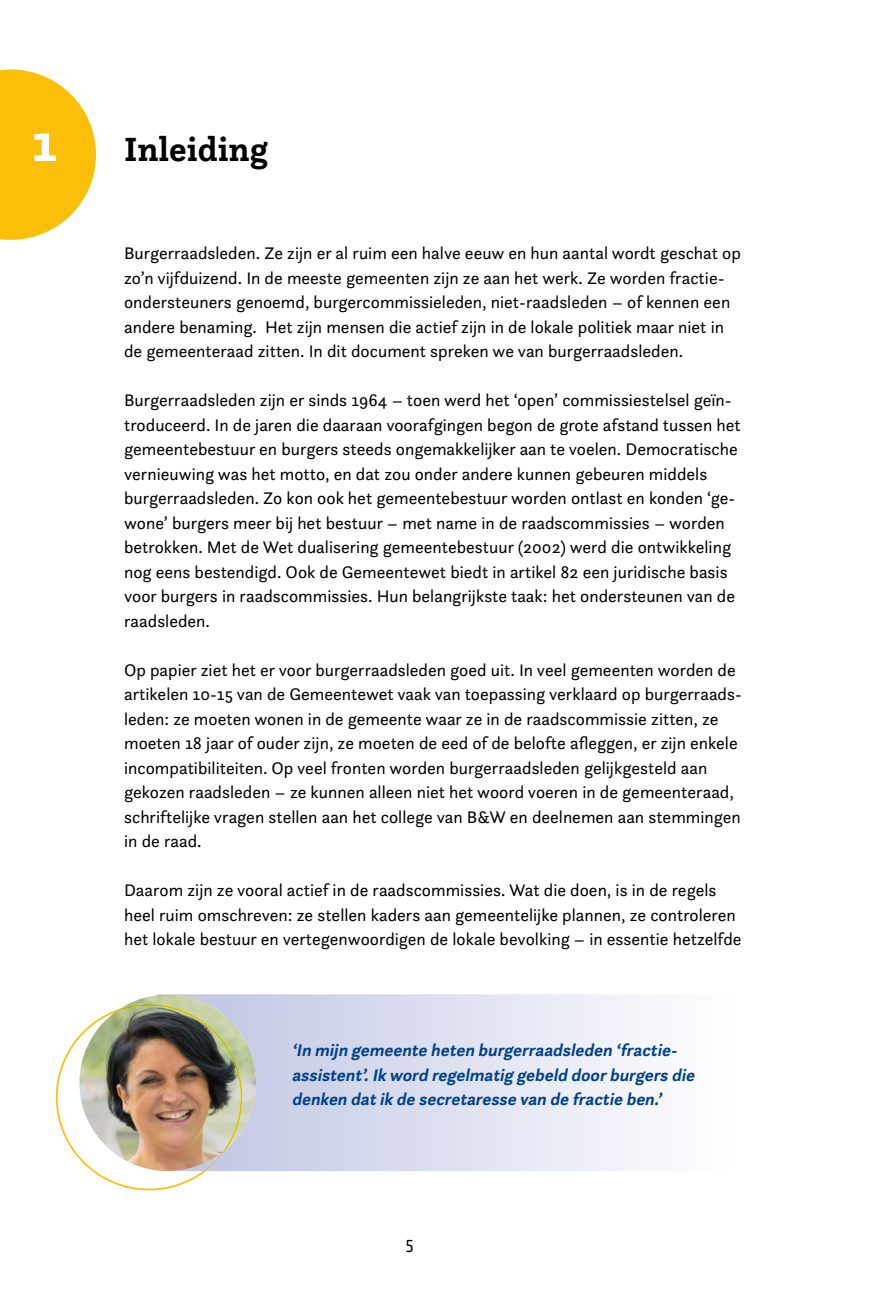
<style>
.page{position:relative;width:869px;height:1315px;background:#fff}
.page>*{position:absolute;margin:0;border:0;box-sizing:border-box;transform-origin:0 0}
.t1{font:700 35px "Questa Slab";color:#000}
.t2{font:17.5px/24.5px "Questa Sans";color:#000}
.t3{font:italic 700 17.5px/24.5px "Questa Sans";color:#004288}
.t4{font:condensed 17.5px "Exo 2";color:#000}
.s1{font-size:56px;color:#fff}
</style>
<div class="page">
<svg style="left:0;top:69px;width:96px;height:171px"></svg>
<svg style="left:158px;top:994px;width:481px;height:177px;background:#dcdfee"></svg>
<img style="left:130px;top:994px;width:38px;height:9px">
<img style="left:56px;top:1011px;width:171px;height:179px">
<img style="left:114px;top:1004px;width:117px;height:49px">
<img style="left:222px;top:1053px;width:20px;height:99px">
<h1 class="t1" style="left:31px;top:127px;width:238px"><span class="s1">1</span> Inleiding</h1>
<p class="t2" style="left:124px;top:240px;width:618px">Burgerraadsleden. Ze zijn er al ruim een halve eeuw en hun aantal wordt geschat op zo’n vijfduizend. In de meeste gemeenten zijn ze aan het werk. Ze worden fractie&shy;ondersteuners genoemd, burgercommissieleden, niet-raadsleden – of kennen een andere benaming. Het zijn mensen die actief zijn in de lokale politiek maar niet in de gemeenteraad zitten. In dit document spreken we van burgerraadsleden.</p>
<p class="t2" style="left:124px;top:387px;width:617px">Burgerraadsleden zijn er sinds 1964 – toen werd het ‘open’ commissiestelsel geïn&shy;troduceerd. In de jaren die daaraan voorafgingen begon de grote afstand tussen het gemeentebestuur en burgers steeds ongemakkelijker aan te voelen. Democratische vernieuwing was het motto, en dat zou onder andere kunnen gebeuren middels burgerraadsleden. Zo kon ook het gemeentebestuur worden ontlast en konden ‘ge&shy;wone’ burgers meer bij het bestuur – met name in de raadscommissies – worden betrokken. Met de Wet dualisering gemeentebestuur (2002) werd die ontwikkeling nog eens bestendigd. Ook de Gemeentewet biedt in artikel 82 een juridische basis voor burgers in raadscommissies. Hun belangrijkste taak: het ondersteunen van de raadsleden.</p>
<p class="t2" style="left:124px;top:657px;width:619px">Op papier ziet het er voor burgerraadsleden goed uit. In veel gemeenten worden de artikelen 10-15 van de Gemeentewet vaak van toepassing verklaard op burgerraads&shy;leden: ze moeten wonen in de gemeente waar ze in de raadscommissie zitten, ze moeten 18 jaar of ouder zijn, ze moeten de eed of de belofte afleggen, er zijn enkele incompatibiliteiten. Op veel fronten worden burgerraadsleden gelijkgesteld aan gekozen raadsleden – ze kunnen alleen niet het woord voeren in de gemeenteraad, schriftelijke vragen stellen aan het college van B&amp;W en deelnemen aan stemmingen in de raad.</p>
<p class="t2" style="left:124px;top:877px;width:618px">Daarom zijn ze vooral actief in de raadscommissies. Wat die doen, is in de regels heel ruim omschreven: ze stellen kaders aan gemeentelijke plannen, ze controleren het lokale bestuur en vertegenwoordigen de lokale bevolking – in essentie hetzelfde</p>
<p class="t3" style="left:291px;top:1038px;width:408px">‘In mijn gemeente heten burgerraadsleden ‘fractie&shy;assistent’.Ik word regelmatig gebeld doorburgers die denken datik de secretaresse van de fractie ben.’</p>
<p class="t4" style="left:405px;top:1235px;width:9px">5</p>
</div>
